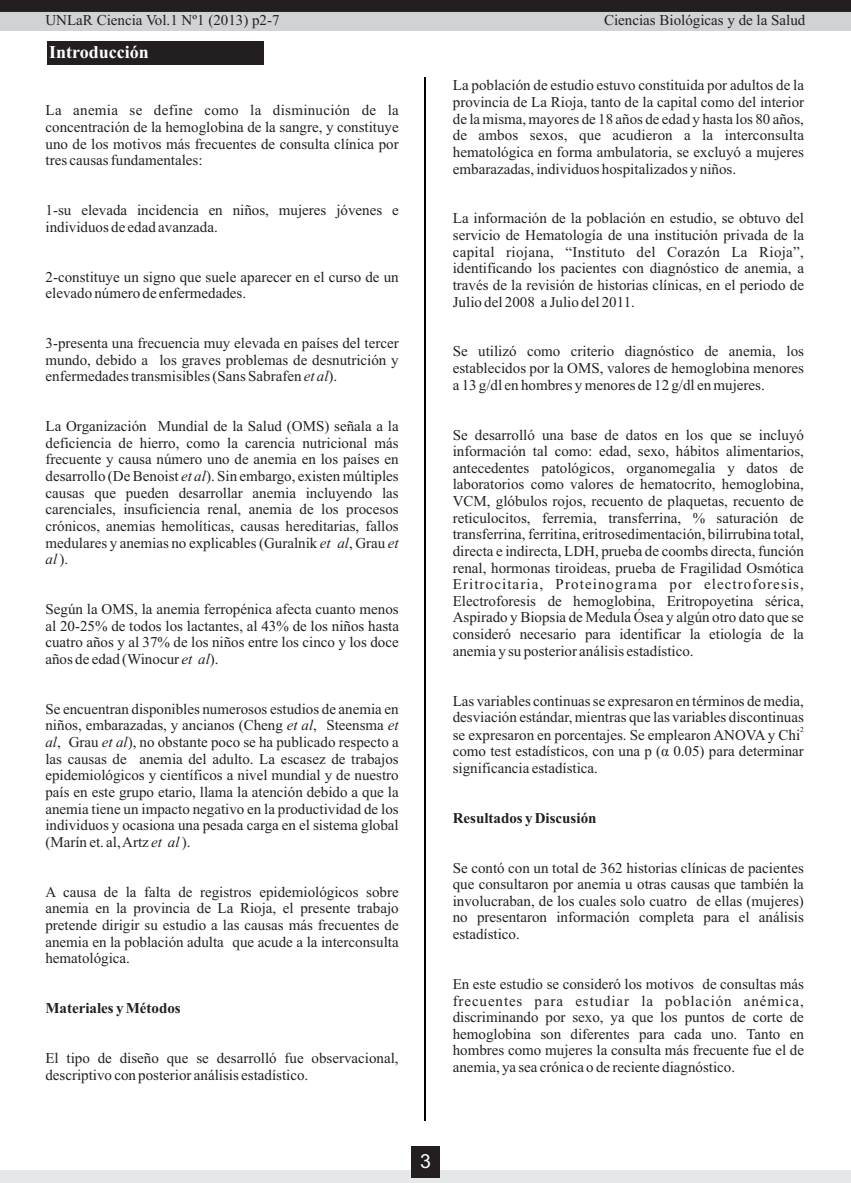
<style>
.page{position:relative;width:851px;height:1183px;background:#fff}
.page>*{position:absolute;margin:0;border:0;box-sizing:border-box;transform-origin:0 0}
.t1{font:19.5px "Arial";color:#fff}
.t2{font:700 18px "Times New Roman";color:#fff}
.t3{font:15px/16.6px "Times New Roman";color:#231f20}
.t4{font:700 15px "Times New Roman";color:#231f20}
.t5{font:15px "Times New Roman";letter-spacing:.02em;color:#231f20}
.t6{font:italic 15px "Times New Roman";color:#231f20}
.t7{font:7.5px "Times New Roman";color:#231f20}
.s1{font-style:italic}
.s2{font-style:normal}
</style>
<div class="page">
<div style="left:0;top:5px;width:850px;height:25px;background:#d1d2d4"></div>
<svg style="left:0;top:0;width:850px;height:12px;background:#231f20"></svg>
<div style="left:0;top:1169px;width:850px;height:13px;background:#e6e7e9"></div>
<div style="left:411px;top:1145px;width:28px;height:32px;background:#231f20"></div>
<div style="left:47px;top:42px;width:216px;height:23px;background:#231f20"></div>
<hr style="left:424px;top:77px;width:2px;height:1043px;background:#010202">
<p class="t3" style="left:45px;top:14px;width:236px">UNLaR Ciencia Vol.1 Nº1 (2013) p2-7</p>
<p class="t2" style="left:49px;top:45px;width:101px">Introducción</p>
<p class="t5" style="left:46px;top:105px;width:354px">La anemia se define como la disminución de la</p>
<p class="t3" style="left:46px;top:120px;width:354px">concentración de la hemoglobina de la sangre, y constituye</p>
<p class="t3" style="left:46px;top:137px;width:354px">uno de los motivos más frecuentes de consulta clínica por</p>
<p class="t3" style="left:46px;top:153px;width:158px">tres causas fundamentales:</p>
<p class="t3" style="left:46px;top:203px;width:354px">1-su elevada incidencia en niños, mujeres jóvenes e</p>
<p class="t3" style="left:46px;top:220px;width:174px">individuos de edad avanzada.</p>
<p class="t3" style="left:46px;top:269px;width:354px">2-constituye un signo que suele aparecer en el curso de un</p>
<p class="t3" style="left:46px;top:286px;width:202px">elevado número de enfermedades.</p>
<p class="t3" style="left:46px;top:336px;width:354px">3-presenta una frecuencia muy elevada en países del tercer</p>
<p class="t3" style="left:46px;top:353px;width:354px">mundo, debido a los graves problemas de desnutrición y</p>
<p class="t3" style="left:46px;top:369px;width:293px">enfermedades transmisibles (Sans Sabrafen <span class="s1">et al</span>).</p>
<p class="t3" style="left:604px;top:13px;width:203px">Ciencias Biológicas y de la Salud</p>
<p class="t3" style="left:453px;top:78px;width:353px">La población de estudio estuvo constituida por adultos de la provincia de La Rioja, tanto de la capital como del interior</p>
<p class="t3" style="left:453px;top:112px;width:352px">de la misma, mayores de 18 años de edad y hasta los 80 años,</p>
<p class="t3" style="left:453px;top:128px;width:352px">de ambos sexos, que acudieron a la interconsulta</p>
<p class="t3" style="left:453px;top:145px;width:352px">hematológica en forma ambulatoria, se excluyó a mujeres</p>
<p class="t3" style="left:453px;top:161px;width:285px">embarazadas, individuos hospitalizados y niños.</p>
<p class="t3" style="left:453px;top:211px;width:352px">La información de la población en estudio, se obtuvo del</p>
<p class="t3" style="left:453px;top:228px;width:352px;text-align:justify">servicio de Hematología de una institución privada de la capital riojana, “Instituto del Corazón La Rioja”, identificando los pacientes con diagnóstico de anemia, a</p>
<p class="t3" style="left:452px;top:278px;width:352px">través de la revisión de historias clínicas, en el periodo de</p>
<p class="t3" style="left:452px;top:294px;width:184px">Julio del 2008 a Julio del 2011.</p>
<p class="t3" style="left:452px;top:344px;width:352px">Se utilizó como criterio diagnóstico de anemia, los</p>
<p class="t3" style="left:452px;top:361px;width:352px">establecidos por la OMS, valores de hemoglobina menores</p>
<p class="t3" style="left:452px;top:377px;width:313px">a 13 g/dl en hombres y menores de 12 g/dl en mujeres.</p>
<p class="t3" style="left:46px;top:419px;width:354px">La Organización Mundial de la Salud (OMS) señala a la</p>
<p class="t3" style="left:452px;top:427px;width:352px">Se desarrolló una base de datos en los que se incluyó</p>
<p class="t3" style="left:46px;top:436px;width:354px">deficiencia de hierro, como la carencia nutricional más</p>
<p class="t3" style="left:452px;top:444px;width:352px">información tal como: edad, sexo, hábitos alimentarios,</p>
<p class="t3" style="left:45px;top:452px;width:354px">frecuente y causa número uno de anemia en los países en</p>
<p class="t3" style="left:452px;top:461px;width:352px">antecedentes patológicos, organomegalia y datos de</p>
<p class="t3" style="left:45px;top:469px;width:354px">desarrollo (De Benoist <span class="s1">et al</span>). Sin embargo, existen múltiples</p>
<p class="t3" style="left:452px;top:477px;width:352px">laboratorios como valores de hematocrito, hemoglobina,</p>
<p class="t3" style="left:45px;top:485px;width:354px">causas que pueden desarrollar anemia incluyendo las</p>
<p class="t3" style="left:452px;top:494px;width:352px">VCM, glóbulos rojos, recuento de plaquetas, recuento de</p>
<p class="t3" style="left:45px;top:502px;width:354px">carenciales, insuficiencia renal, anemia de los procesos</p>
<p class="t3" style="left:452px;top:510px;width:352px">reticulocitos, ferremia, transferrina, % saturación de</p>
<p class="t3" style="left:45px;top:519px;width:354px">crónicos, anemias hemolíticas, causas hereditarias, fallos</p>
<p class="t3" style="left:452px;top:527px;width:352px">transferrina, ferritina, eritrosedimentación, bilirrubina total,</p>
<p class="t3" style="left:45px;top:535px;width:354px">medulares y anemias no explicables (Guralnik <span class="s1">et al</span>, Grau <span class="s1">et</span></p>
<p class="t3" style="left:452px;top:544px;width:352px">directa e indirecta, LDH, prueba de coombs directa, función</p>
<p class="t6" style="left:45px;top:553px;width:24px">al<span class="s2">).</span></p>
<p class="t3" style="left:452px;top:560px;width:352px;text-align:justify">renal, hormonas tiroideas, prueba de Fragilidad Osmótica Eritrocitaria, Proteinograma por electroforesis, Electroforesis de hemoglobina, Eritropoyetina sérica,</p>
<p class="t3" style="left:45px;top:602px;width:354px">Según la OMS, la anemia ferropénica afecta cuanto menos</p>
<p class="t3" style="left:452px;top:610px;width:352px">Aspirado y Biopsia de Medula Ósea y algún otro dato que se</p>
<p class="t3" style="left:45px;top:618px;width:355px">al 20-25% de todos los lactantes, al 43% de los niños hasta</p>
<p class="t3" style="left:452px;top:627px;width:352px">consideró necesario para identificar la etiología de la</p>
<p class="t3" style="left:45px;top:635px;width:354px">cuatro años y al 37% de los niños entre los cinco y los doce</p>
<p class="t3" style="left:452px;top:643px;width:242px">anemia y su posterior análisis estadístico.</p>
<p class="t3" style="left:45px;top:652px;width:175px">años de edad (Winocur <span class="s1">et al</span>).</p>
<p class="t3" style="left:452px;top:693px;width:352px">Las variables continuas se expresaron en términos de media,</p>
<p class="t3" style="left:45px;top:701px;width:354px">Se encuentran disponibles numerosos estudios de anemia en</p>
<p class="t3" style="left:452px;top:710px;width:352px">desviación estándar, mientras que las variables discontinuas</p>
<p class="t3" style="left:45px;top:718px;width:354px">niños, embarazadas, y ancianos (Cheng <span class="s1">et al</span>, Steensma <span class="s1">et</span></p>
<p class="t7" style="left:800px;top:726px;width:5px">2</p>
<p class="t3" style="left:452px;top:727px;width:349px">se expresaron en porcentajes. Se emplearon ANOVA y Chi</p>
<p class="t3" style="left:45px;top:735px;width:354px"><span class="s1">al</span>, Grau <span class="s1">et al</span>), no obstante poco se ha publicado respecto a</p>
<p class="t3" style="left:452px;top:744px;width:352px">como test estadísticos, con una p (á 0.05) para determinar</p>
<p class="t3" style="left:45px;top:751px;width:354px">las causas de anemia del adulto. La escasez de trabajos</p>
<p class="t3" style="left:452px;top:760px;width:147px">significancia estadística.</p>
<p class="t3" style="left:45px;top:768px;width:354px;text-align:justify">epidemiológicos y científicos a nivel mundial y de nuestro país en este grupo etario, llama la atención debido a que la anemia tiene un impacto negativo en la productividad de los</p>
<p class="t4" style="left:452px;top:812px;width:145px">Resultados y Discusión</p>
<p class="t3" style="left:45px;top:818px;width:354px">individuos y ocasiona una pesada carga en el sistema global (Marín et. al, Artz <span class="s1">et al</span>).</p>
<p class="t3" style="left:45px;top:884px;width:354px">A causa de la falta de registros epidemiológicos sobre</p>
<p class="t3" style="left:45px;top:901px;width:354px">anemia en la provincia de La Rioja, el presente trabajo</p>
<p class="t3" style="left:45px;top:917px;width:354px">pretende dirigir su estudio a las causas más frecuentes de</p>
<p class="t3" style="left:45px;top:934px;width:354px">anemia en la población adulta que acude a la interconsulta hematológica.</p>
<p class="t4" style="left:45px;top:1002px;width:137px">Materiales y Métodos</p>
<p class="t3" style="left:45px;top:1050px;width:354px">El tipo de diseño que se desarrolló fue observacional,</p>
<p class="t3" style="left:45px;top:1067px;width:264px">descriptivo con posterior análisis estadístico.</p>
<p class="t3" style="left:452px;top:860px;width:352px">Se contó con un total de 362 historias clínicas de pacientes que consultaron por anemia u otras causas que también la</p>
<p class="t3" style="left:452px;top:893px;width:352px">involucraban, de los cuales solo cuatro de ellas (mujeres)</p>
<p class="t3" style="left:452px;top:910px;width:352px">no presentaron información completa para el análisis</p>
<p class="t3" style="left:452px;top:926px;width:69px">estadístico.</p>
<p class="t3" style="left:452px;top:976px;width:352px">En este estudio se consideró los motivos de consultas más frecuentes para estudiar la población anémica,</p>
<p class="t3" style="left:452px;top:1010px;width:353px;text-align:justify">discriminando por sexo, ya que los puntos de corte de hemoglobina son diferentes para cada uno. Tanto en hombres como mujeres la consulta más frecuente fue el de</p>
<p class="t3" style="left:452px;top:1059px;width:284px">anemia, ya sea crónica o de reciente diagnóstico.</p>
<h1 class="t1" style="left:420px;top:1153px;width:12px">3</h1>
</div>
